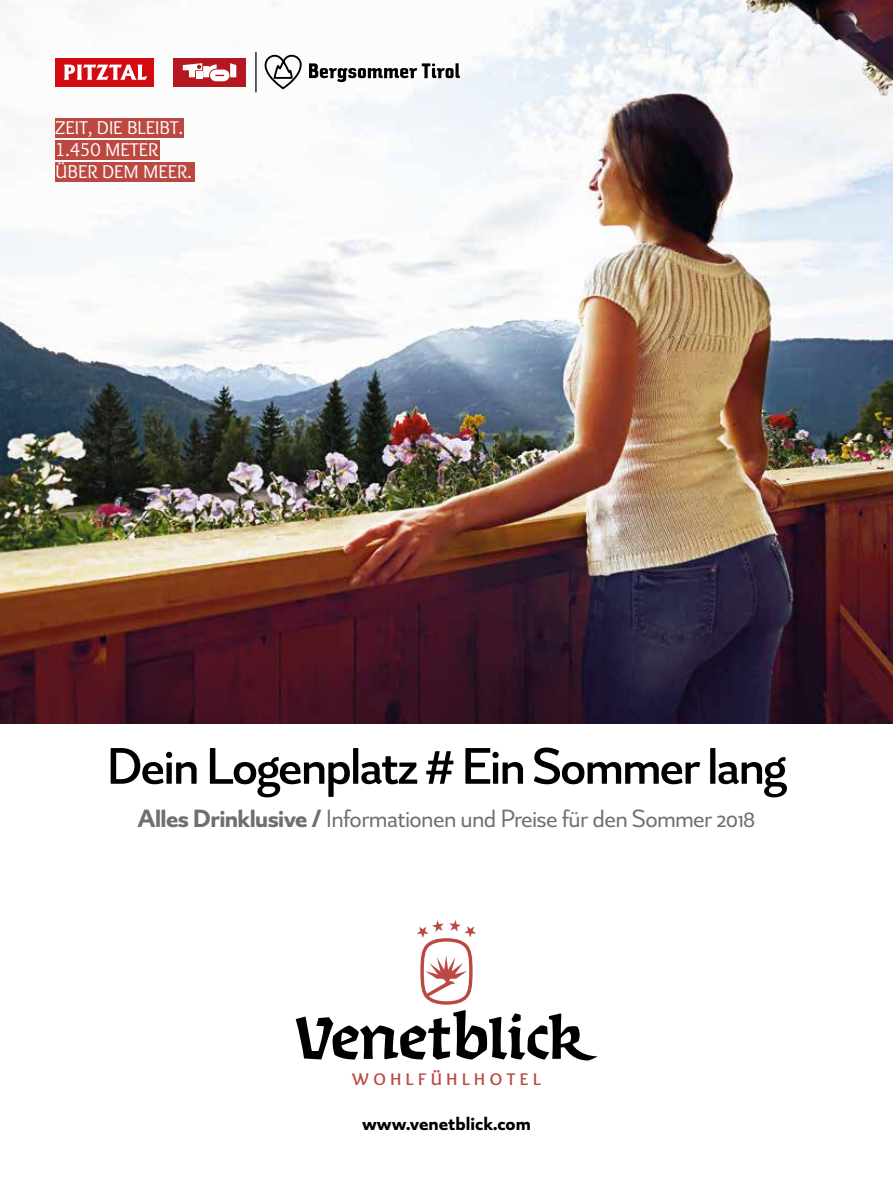
<style>
.page{position:relative;width:893px;height:1191px;background:#fff}
.page>*{position:absolute;margin:0;border:0;box-sizing:border-box;transform-origin:0 0}
.t1{font:500 52.5px "Alpinist";letter-spacing:-.035em;color:#000}
.t2{font:25.5px "Alpinist";letter-spacing:-.025em;color:#706f6f}
.t3{font:700 19.5px "Alpinist";color:#000}
.t4{font:19.2px/21.6px "Overlock";color:#fff}
.t5{font:700 17.55px "Overlock";letter-spacing:.26em;color:#bb4942}
.s1{font-weight:700}
</style>
<div class="page">
<img style="left:0;top:0;width:893px;height:723px">
<div style="left:55px;top:58px;width:99px;height:28px;background:#d20a11"></div>
<svg style="left:64px;top:65px;width:83px;height:15px"></svg>
<div style="left:173px;top:58px;width:73px;height:28px;background:#b51721"></div>
<svg style="left:183px;top:63px;width:53px;height:18px"></svg>
<hr style="left:255px;top:52px;width:2px;height:40px;background:#000">
<svg style="left:264px;top:54px;width:39px;height:62px"></svg>
<svg style="left:309px;top:63px;width:151px;height:19px"></svg>
<svg style="left:296px;top:920px;width:302px;height:140px"></svg>
<div style="left:55px;top:118px;width:129px;height:19px;background:#bb4942"></div>
<div style="left:55px;top:140px;width:105px;height:19px;background:#bb4942"></div>
<div style="left:55px;top:162px;width:140px;height:19px;background:#bb4942"></div>
<p class="t4" style="left:55px;top:117px;width:138px">ZEIT, DIE BLEIBT.<br>1.450 METER<br>ÜBER DEM MEER.</p>
<h1 class="t1" style="left:106px;top:734px;width:682px">Dein Logenplatz # Ein Sommer lang</h1>
<p class="t2" style="left:137px;top:803px;width:619px"><span class="s1">Alles Drinklusive /</span> Informationen und Preise für den Sommer 2018</p>
<p class="t5" style="left:352px;top:1068px;width:190px">WOHLFÜHLHOTEL</p>
<p class="t3" style="left:362px;top:1111px;width:170px">www.venetblick.com</p>
</div>
